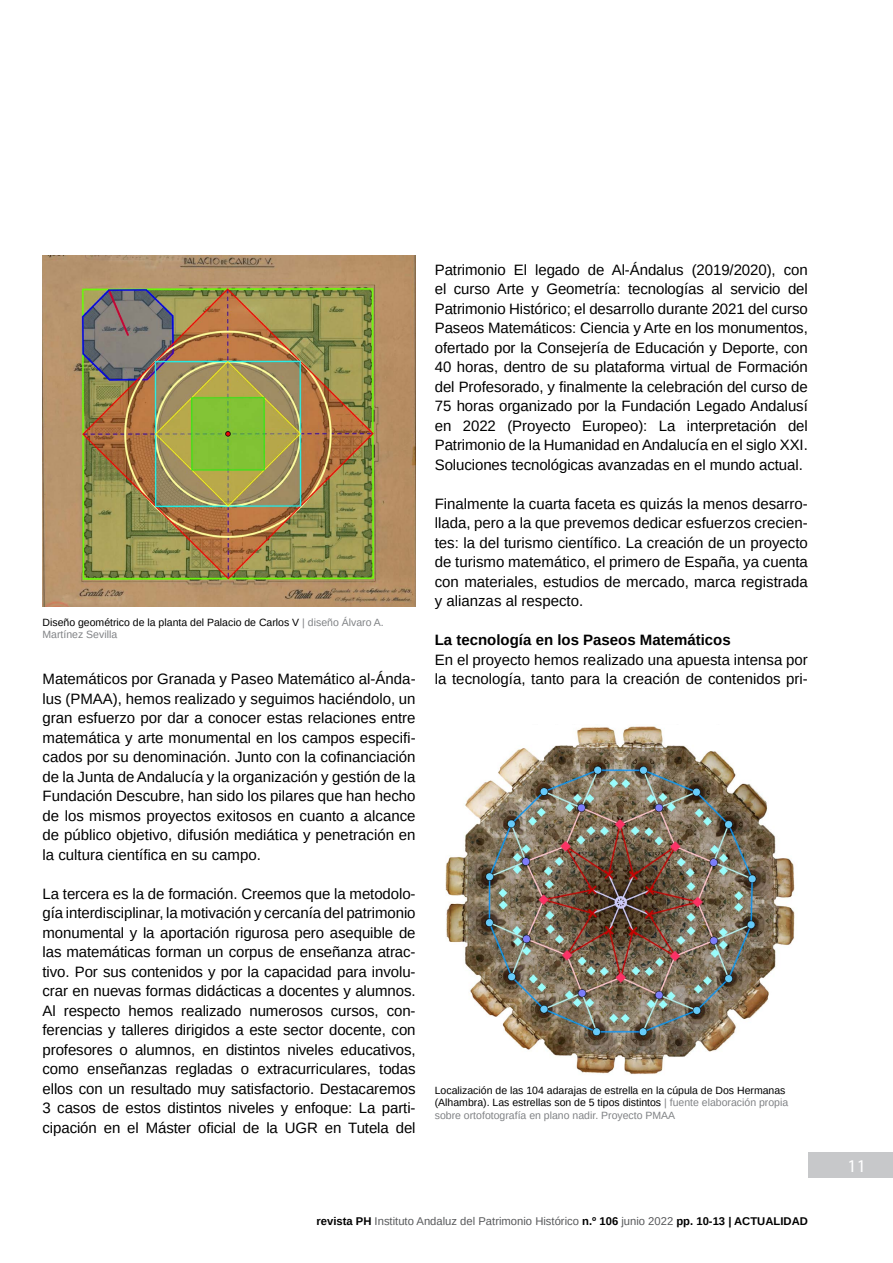
<style>
.page{position:relative;width:893px;height:1263px;background:#fff}
.page>*{position:absolute;margin:0;border:0;box-sizing:border-box;transform-origin:0 0}
.t1{font:18px "Myriad Pro";color:#fff}
.t2{font:15px/19.5px "Arimo";color:#000;text-align:justify}
.t3{font:700 15px "Arimo";color:#000}
.t4{font:11.25px "Arimo";color:#58595b}
.t5{font:10.5px/12.6px "Arimo";color:#000}
.s1{color:#808285}
.s2{font-weight:700;color:#000}
</style>
<div class="page">
<div style="left:808px;top:1152px;width:85px;height:26px;background:#c7c8ca"></div>
<img style="left:43px;top:255px;width:373px;height:351px">
<img style="left:445px;top:726px;width:350px;height:349px">
<p class="t5" style="left:43px;top:616px;width:343px">Diseño geométrico de la planta del Palacio de Carlos V <span class="s1">| diseño Álvaro A.<br>Martínez Sevilla</span></p>
<p class="t2" style="left:43px;top:669px;width:375px">Matemáticos por Granada y Paseo Matemático al-Ánda&shy;lus (PMAA), hemos realizado y seguimos haciéndolo, un gran esfuerzo por dar a conocer estas relaciones entre matemática y arte monumental en los campos especifi&shy;cados por su denominación. Junto con la cofinanciación de la Junta de Andalucía y la organización y gestión de la Fundación Descubre, han sido los pilares que han hecho de los mismos proyectos exitosos en cuanto a alcance de público objetivo, difusión mediática y penetración en la cultura científica en su campo.</p>
<p class="t2" style="left:43px;top:884px;width:375px">La tercera es la de formación. Creemos que la metodolo&shy;gía interdisciplinar, la motivación y cercanía del patrimonio monumental y la aportación rigurosa pero asequible de las matemáticas forman un corpus de enseñanza atrac&shy;tivo. Por sus contenidos y por la capacidad para involu&shy;crar en nuevas formas didácticas a docentes y alumnos.<br>Al respecto hemos realizado numerosos cursos, con&shy;ferencias y talleres dirigidos a este sector docente, con profesores o alumnos, en distintos niveles educativos, como enseñanzas regladas o extracurriculares, todas ellos con un resultado muy satisfactorio. Destacaremos 3 casos de estos distintos niveles y enfoque: La parti&shy;cipación en el Máster oficial de la UGR en Tutela del</p>
<p class="t2" style="left:435px;top:260px;width:375px">Patrimonio El legado de Al-Ándalus (2019/2020), con el curso Arte y Geometría: tecnologías al servicio del Patrimonio Histórico; el desarrollo durante 2021 del curso Paseos Matemáticos: Ciencia y Arte en los monumentos, ofertado por la Consejería de Educación y Deporte, con 40 horas, dentro de su plataforma virtual de Formación del Profesorado, y finalmente la celebración del curso de 75 horas organizado por la Fundación Legado Andalusí en 2022 (Proyecto Europeo): La interpretación del Patrimonio de la Humanidad en Andalucía en el siglo XXI.<br>Soluciones tecnológicas avanzadas en el mundo actual.</p>
<p class="t2" style="left:435px;top:494px;width:375px">Finalmente la cuarta faceta es quizás la menos desarro&shy;llada, pero a la que prevemos dedicar esfuerzos crecien&shy;tes: la del turismo científico. La creación de un proyecto de turismo matemático, el primero de España, ya cuenta con materiales, estudios de mercado, marca registrada y alianzas al respecto.</p>
<p class="t3" style="left:435px;top:630px;width:297px">La tecnología en los Paseos Matemáticos</p>
<p class="t2" style="left:435px;top:650px;width:375px">En el proyecto hemos realizado una apuesta intensa por la tecnología, tanto para la creación de contenidos pri-</p>
<p class="t5" style="left:435px;top:1084px;width:355px">Localización de las 104 adarajas de estrella en la cúpula de Dos Hermanas (Alhambra). Las estrellas son de 5 tipos distintos <span class="s1">| fuente elaboración propia sobre ortofotografía en plano nadir. Proyecto PMAA</span></p>
<p class="t4" style="left:316px;top:1213px;width:493px"><span class="s2">revista PH</span> Instituto Andaluz del Patrimonio Histórico <span class="s2">n.º 106</span> junio 2022 <span class="s2">pp. 10-13 | ACTUALIDAD</span></p>
<p class="t1" style="left:848px;top:1155px;width:20px">11</p>
</div>
